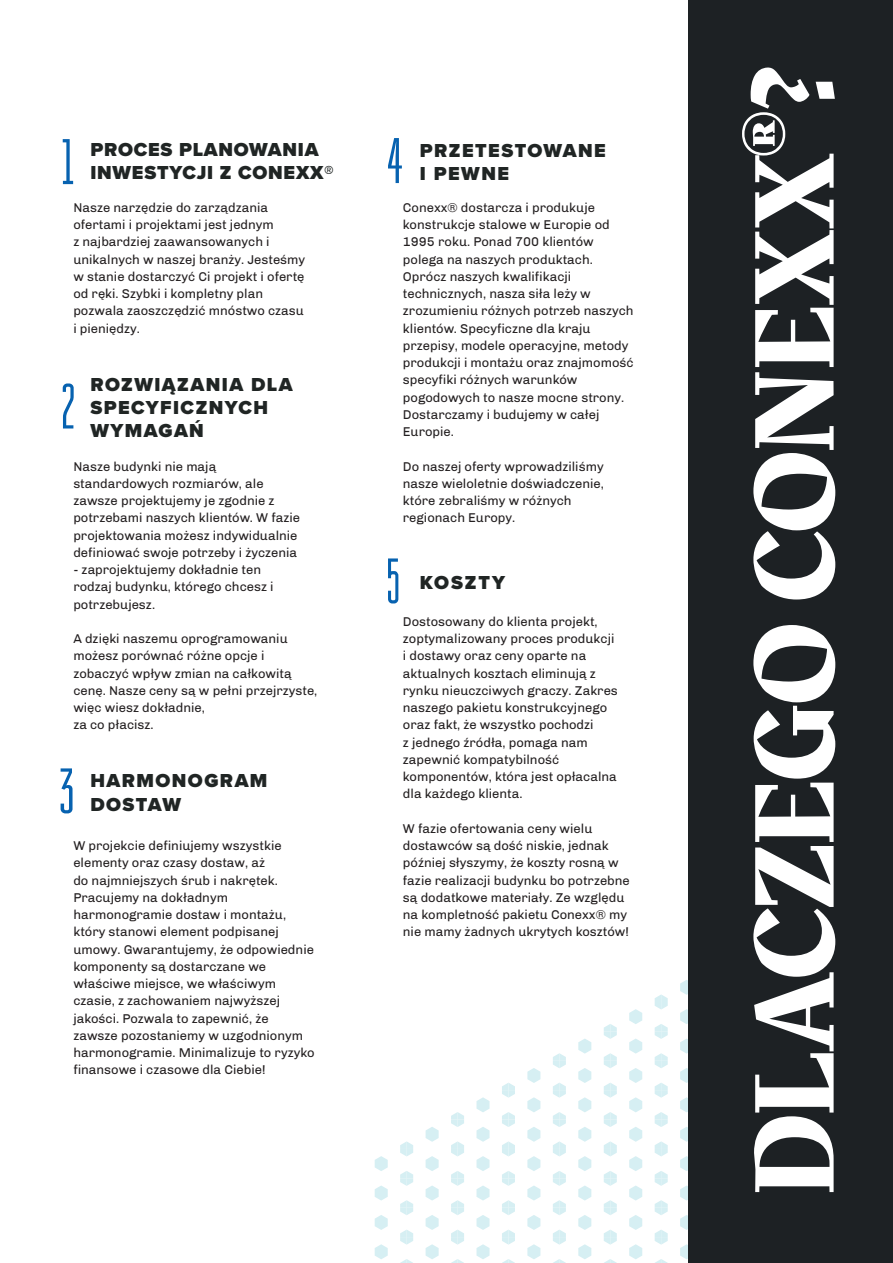
<style>
.page{position:relative;width:893px;height:1263px;background:#fff}
.page>*{position:absolute;margin:0;border:0;box-sizing:border-box;transform-origin:0 0}
.t1{font:117px "Rakkas";letter-spacing:-.015em;color:#fff}
.t2{font:900 19.5px/23.4px "Proxima Nova";letter-spacing:.075em;color:#202524}
.t3{font:900 19.5px/23.4px "Proxima Nova";letter-spacing:.04em;color:#202524}
.t4{font:13.05px/17.2px "Chivo";color:#231f20}
.s1{font-family:"Chivo";font-weight:400;font-size:13.05px;color:#fff}
</style>
<div class="page">
<svg style="left:680px;top:980px;width:9px;height:15px"></svg>
<svg style="left:680px;top:1009px;width:9px;height:15px"></svg>
<svg style="left:680px;top:1038px;width:9px;height:15px"></svg>
<svg style="left:680px;top:1068px;width:9px;height:15px"></svg>
<svg style="left:680px;top:1097px;width:9px;height:15px"></svg>
<svg style="left:680px;top:1127px;width:9px;height:15px"></svg>
<svg style="left:680px;top:1156px;width:9px;height:15px"></svg>
<svg style="left:680px;top:1185px;width:9px;height:15px"></svg>
<svg style="left:680px;top:1215px;width:9px;height:15px"></svg>
<svg style="left:680px;top:1244px;width:9px;height:15px"></svg>
<svg style="left:655px;top:994px;width:13px;height:15px"></svg>
<svg style="left:629px;top:1009px;width:13px;height:15px"></svg>
<svg style="left:655px;top:1024px;width:13px;height:15px"></svg>
<svg style="left:629px;top:1038px;width:13px;height:15px"></svg>
<svg style="left:655px;top:1053px;width:13px;height:15px"></svg>
<svg style="left:629px;top:1068px;width:13px;height:15px"></svg>
<svg style="left:655px;top:1083px;width:13px;height:15px"></svg>
<svg style="left:629px;top:1097px;width:13px;height:15px"></svg>
<svg style="left:655px;top:1112px;width:13px;height:15px"></svg>
<svg style="left:629px;top:1127px;width:13px;height:15px"></svg>
<svg style="left:655px;top:1141px;width:13px;height:15px"></svg>
<svg style="left:629px;top:1156px;width:13px;height:15px"></svg>
<svg style="left:655px;top:1171px;width:13px;height:15px"></svg>
<svg style="left:629px;top:1185px;width:13px;height:15px"></svg>
<svg style="left:655px;top:1200px;width:13px;height:15px"></svg>
<svg style="left:629px;top:1215px;width:13px;height:15px"></svg>
<svg style="left:655px;top:1259px;width:13px;height:4px"></svg>
<svg style="left:655px;top:1230px;width:13px;height:14px"></svg>
<svg style="left:629px;top:1244px;width:13px;height:15px"></svg>
<svg style="left:604px;top:1024px;width:13px;height:15px"></svg>
<svg style="left:578px;top:1039px;width:13px;height:14px"></svg>
<svg style="left:604px;top:1053px;width:13px;height:15px"></svg>
<svg style="left:578px;top:1068px;width:13px;height:15px"></svg>
<svg style="left:604px;top:1083px;width:13px;height:15px"></svg>
<svg style="left:578px;top:1097px;width:13px;height:15px"></svg>
<svg style="left:604px;top:1112px;width:13px;height:15px"></svg>
<svg style="left:578px;top:1127px;width:13px;height:15px"></svg>
<svg style="left:604px;top:1141px;width:13px;height:15px"></svg>
<svg style="left:578px;top:1156px;width:13px;height:15px"></svg>
<svg style="left:604px;top:1171px;width:13px;height:15px"></svg>
<svg style="left:578px;top:1185px;width:13px;height:15px"></svg>
<svg style="left:604px;top:1200px;width:13px;height:15px"></svg>
<svg style="left:578px;top:1215px;width:13px;height:15px"></svg>
<svg style="left:604px;top:1259px;width:13px;height:4px"></svg>
<svg style="left:604px;top:1230px;width:13px;height:14px"></svg>
<svg style="left:578px;top:1244px;width:13px;height:15px"></svg>
<svg style="left:553px;top:1053px;width:13px;height:15px"></svg>
<svg style="left:527px;top:1068px;width:13px;height:15px"></svg>
<svg style="left:553px;top:1083px;width:13px;height:15px"></svg>
<svg style="left:527px;top:1097px;width:13px;height:15px"></svg>
<svg style="left:553px;top:1112px;width:13px;height:15px"></svg>
<svg style="left:527px;top:1127px;width:13px;height:15px"></svg>
<svg style="left:553px;top:1141px;width:13px;height:15px"></svg>
<svg style="left:527px;top:1156px;width:13px;height:15px"></svg>
<svg style="left:553px;top:1171px;width:13px;height:15px"></svg>
<svg style="left:527px;top:1186px;width:13px;height:14px"></svg>
<svg style="left:553px;top:1200px;width:13px;height:15px"></svg>
<svg style="left:527px;top:1215px;width:13px;height:15px"></svg>
<svg style="left:553px;top:1259px;width:13px;height:4px"></svg>
<svg style="left:553px;top:1230px;width:13px;height:14px"></svg>
<svg style="left:527px;top:1244px;width:13px;height:15px"></svg>
<svg style="left:502px;top:1083px;width:13px;height:15px"></svg>
<svg style="left:476px;top:1097px;width:14px;height:15px"></svg>
<svg style="left:502px;top:1112px;width:13px;height:15px"></svg>
<svg style="left:476px;top:1127px;width:14px;height:15px"></svg>
<svg style="left:502px;top:1141px;width:13px;height:15px"></svg>
<svg style="left:476px;top:1156px;width:14px;height:15px"></svg>
<svg style="left:502px;top:1171px;width:13px;height:15px"></svg>
<svg style="left:476px;top:1186px;width:14px;height:14px"></svg>
<svg style="left:502px;top:1200px;width:13px;height:15px"></svg>
<svg style="left:476px;top:1215px;width:14px;height:15px"></svg>
<svg style="left:502px;top:1259px;width:13px;height:4px"></svg>
<svg style="left:502px;top:1230px;width:13px;height:14px"></svg>
<svg style="left:476px;top:1244px;width:14px;height:15px"></svg>
<svg style="left:451px;top:1112px;width:13px;height:15px"></svg>
<svg style="left:426px;top:1127px;width:13px;height:15px"></svg>
<svg style="left:451px;top:1141px;width:13px;height:15px"></svg>
<svg style="left:426px;top:1156px;width:13px;height:15px"></svg>
<svg style="left:451px;top:1171px;width:13px;height:15px"></svg>
<svg style="left:426px;top:1185px;width:13px;height:15px"></svg>
<svg style="left:451px;top:1200px;width:13px;height:15px"></svg>
<svg style="left:426px;top:1215px;width:13px;height:15px"></svg>
<svg style="left:451px;top:1259px;width:13px;height:4px"></svg>
<svg style="left:451px;top:1230px;width:13px;height:14px"></svg>
<svg style="left:426px;top:1244px;width:13px;height:15px"></svg>
<svg style="left:400px;top:1141px;width:13px;height:15px"></svg>
<svg style="left:375px;top:1156px;width:13px;height:15px"></svg>
<svg style="left:400px;top:1171px;width:13px;height:15px"></svg>
<svg style="left:375px;top:1185px;width:13px;height:15px"></svg>
<svg style="left:400px;top:1200px;width:13px;height:15px"></svg>
<svg style="left:375px;top:1215px;width:13px;height:15px"></svg>
<svg style="left:400px;top:1259px;width:13px;height:4px"></svg>
<svg style="left:400px;top:1230px;width:13px;height:14px"></svg>
<svg style="left:375px;top:1244px;width:13px;height:15px"></svg>
<div style="left:689px;top:0;width:204px;height:1263px;background:#1d2124"></div>
<svg style="left:63px;top:383px;width:11px;height:45px"></svg>
<svg style="left:63px;top:139px;width:10px;height:45px"></svg>
<svg style="left:61px;top:768px;width:12px;height:45px"></svg>
<svg style="left:388px;top:138px;width:14px;height:45px"></svg>
<svg style="left:388px;top:558px;width:10px;height:45px"></svg>
<h2 class="t3" style="left:90px;top:137px;width:245px">PROCES PLANOWANIA<br>INWESTYCJI Z CONEXX®</h2>
<h2 class="t2" style="left:420px;top:138px;width:187px">PRZETESTOWANE<br>I PEWNE</h2>
<p class="t4" style="left:403px;top:199px;width:232px">Conexx® dostarcza i produkuje konstrukcje stalowe w Europie od<br>1995 roku. Ponad 700 klientów polega na naszych produktach.<br>Oprócz naszych kwalifikacji technicznych, nasza siła leży w zrozumieniu różnych potrzeb naszych klientów. Specyficzne dla kraju przepisy, modele operacyjne, metody produkcji i montażu oraz znajmomość specyfiki różnych warunków pogodowych to nasze mocne strony.<br>Dostarczamy i budujemy w całej<br>Europie.</p>
<p class="t4" style="left:403px;top:458px;width:203px">Do naszej oferty wprowadziliśmy nasze wieloletnie doświadczenie, które zebraliśmy w różnych regionach Europy.</p>
<p class="t4" style="left:73px;top:199px;width:233px">Nasze narzędzie do zarządzania ofertami i projektami jest jednym<br>z najbardziej zaawansowanych i unikalnych w naszej branży. Jesteśmy w stanie dostarczyć Ci projekt i ofertę od ręki. Szybki i kompletny plan pozwala zaoszczędzić mnóstwo czasu i pieniędzy.</p>
<h2 class="t2" style="left:90px;top:372px;width:204px">ROZWIĄZANIA DLA<br>SPECYFICZNYCH<br>WYMAGAŃ</h2>
<p class="t4" style="left:73px;top:458px;width:228px">Nasze budynki nie mają standardowych rozmiarów, ale zawsze projektujemy je zgodnie z potrzebami naszych klientów. W fazie projektowania możesz indywidualnie definiować swoje potrzeby i życzenia</p>
<p class="t4" style="left:73px;top:561px;width:202px">- zaprojektujemy dokładnie ten rodzaj budynku, którego chcesz i potrzebujesz.</p>
<p class="t4" style="left:73px;top:630px;width:246px">A dzięki naszemu oprogramowaniu możesz porównać różne opcje i zobaczyć wpływ zmian na całkowitą cenę. Nasze ceny są w pełni przejrzyste, więc wiesz dokładnie,<br>za co płacisz.</p>
<h2 class="t2" style="left:420px;top:571px;width:103px">KOSZTY <span class="s1">o</span></h2>
<p class="t4" style="left:403px;top:613px;width:216px">Dostosowany do klienta projekt, zoptymalizowany proces produkcji i dostawy oraz ceny oparte na aktualnych kosztach eliminują z rynku nieuczciwych graczy. Zakres naszego pakietu konstrukcyjnego oraz fakt, że wszystko pochodzi<br>z jednego źródła, pomaga nam zapewnić kompatybilność komponentów, która jest opłacalna dla każdego klienta.</p>
<p class="t4" style="left:403px;top:820px;width:228px">W fazie ofertowania ceny wielu dostawców są dość niskie, jednak później słyszymy, że koszty rosną w fazie realizacji budynku bo potrzebne są dodatkowe materiały. Ze względu na kompletność pakietu Conexx® my nie mamy żadnych ukrytych kosztów!</p>
<h2 class="t2" style="left:90px;top:769px;width:179px">HARMONOGRAM<br>DOSTAW</h2>
<p class="t4" style="left:73px;top:837px;width:243px">W projekcie definiujemy wszystkie elementy oraz czasy dostaw, aż<br>do najmniejszych śrub i nakrętek.<br>Pracujemy na dokładnym harmonogramie dostaw i montażu, który stanowi element podpisanej umowy. Gwarantujemy, że odpowiednie komponenty są dostarczane we właściwe miejsce, we właściwym czasie, z zachowaniem najwyższej jakości. Pozwala to zapewnić, że zawsze pozostaniemy w uzgodnionym harmonogramie. Minimalizuje to ryzyko finansowe i czasowe dla Ciebie!</p>
<h1 class="t1" style="left:711px;top:1196px;width:1134px;rotate:-90deg">DLACZEGO CONEXX<sup>®</sup>?</h1>
</div>
